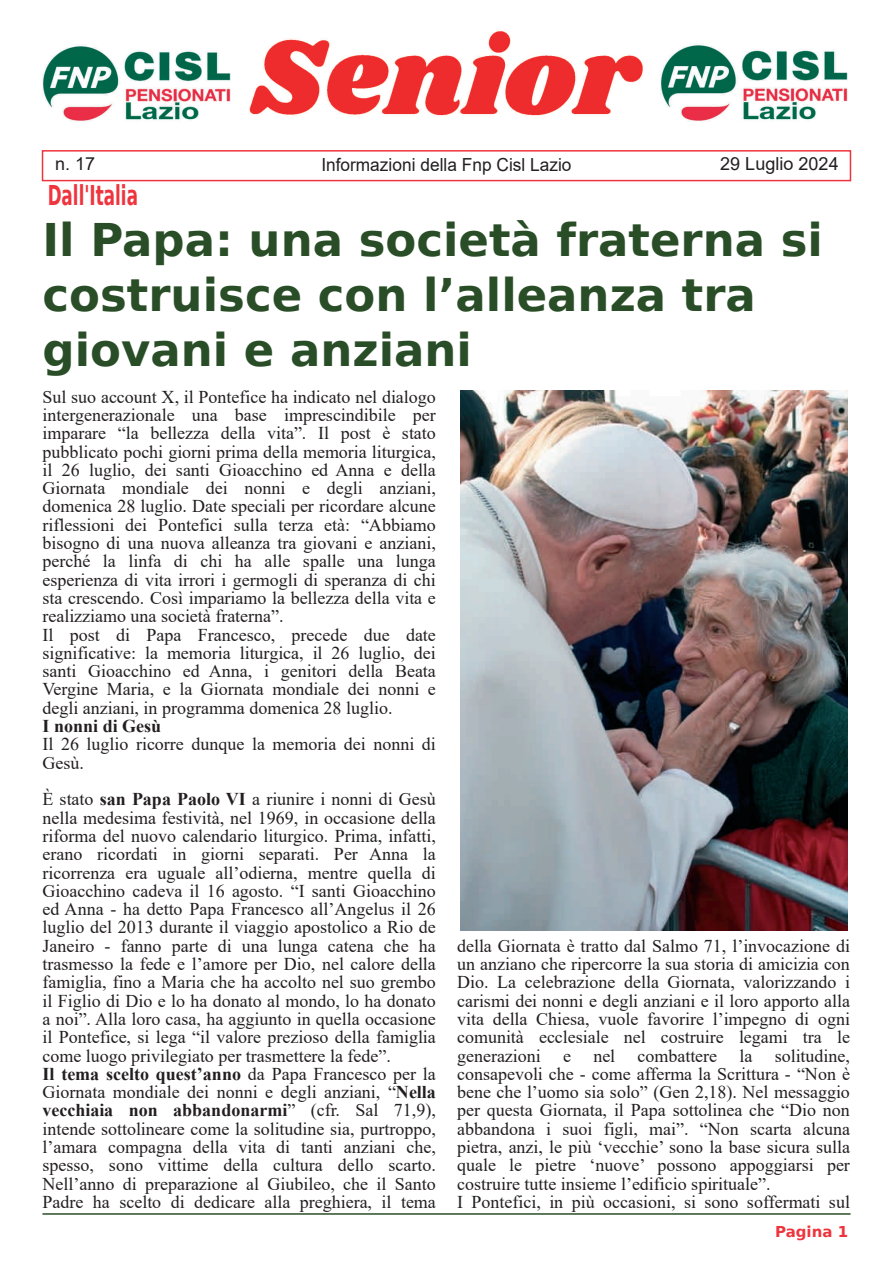
<style>
.page{position:relative;width:893px;height:1263px;background:#fff}
.page>*{position:absolute;margin:0;border:0;box-sizing:border-box;transform-origin:0 0}
.t1{font:700 45px/54.9px "Bitstream Vera Sans";color:#294e27}
.t2{font:700 27.3px "Bitstream Vera Sans";color:#ee353e;scale:.62 1}
.t3{font:18px/18.3px "Times New Roman";color:#231f20}
.t4{font:18px "Arial";color:#231f20;scale:.96 1}
.t5{font:18px "Arial";color:#231f20}
.t6{font:700 18px "Times New Roman";color:#231f20}
.t7{font:700 15px "Bitstream Vera Sans";color:#ee353e}
.s1{font-weight:700}
</style>
<div class="page">
<hr style="left:43px;top:1214px;width:807px;height:1px;background:#294e27">
<div style="left:42px;top:150px;width:809px;height:31px;border:2px solid #ee353e"></div>
<img style="left:249px;top:29px;width:394px;height:88px">
<img style="left:43px;top:44px;width:188px;height:78px">
<img style="left:660px;top:43px;width:188px;height:78px">
<img style="left:460px;top:390px;width:387px;height:540px">
<p class="t5" style="left:55px;top:154px;width:42px">n. 17</p>
<h2 class="t2" style="left:48px;top:180px;width:147px">Dall'Italia</h2>
<p class="t4" style="left:321px;top:154px;width:262px">Informazioni della Fnp Cisl Lazio</p>
<p class="t5" style="left:720px;top:154px;width:120px">29 Luglio 2024</p>
<h1 class="t1" style="left:43px;top:213px;width:782px">Il Papa: una società fraterna si costruisce con l’alleanza tra giovani e anziani</h1>
<p class="t3" style="left:43px;top:387px;width:395px">Sul suo account X, il Pontefice ha indicato nel dialogo intergenerazionale una base imprescindibile per imparare “la bellezza della vita”. Il post è stato pubblicato pochi giorni prima della memoria liturgica, il 26 luglio, dei santi Gioacchino ed Anna e della Giornata mondiale dei nonni e degli anziani, domenica 28 luglio. Date speciali per ricordare alcune riflessioni dei Pontefici sulla terza età: “Abbiamo bisogno di una nuova alleanza tra giovani e anziani, perché la linfa di chi ha alle spalle una lunga esperienza di vita irrori i germogli di speranza di chi sta crescendo. Così impariamo la bellezza della vita e realizziamo una società fraterna”.<br>Il post di Papa Francesco, precede due date significative: la memoria liturgica, il 26 luglio, dei santi Gioacchino ed Anna, i genitori della Beata Vergine Maria, e la Giornata mondiale dei nonni e degli anziani, in programma domenica 28 luglio.</p>
<p class="t6" style="left:43px;top:716px;width:120px">I nonni di Gesù</p>
<p class="t3" style="left:43px;top:735px;width:395px">Il 26 luglio ricorre dunque la memoria dei nonni di<br>Gesù.</p>
<p class="t3" style="left:43px;top:790px;width:395px">È stato <span class="s1">san Papa Paolo VI</span> a riunire i nonni di Gesù nella medesima festività, nel 1969, in occasione della riforma del nuovo calendario liturgico. Prima, infatti, erano ricordati in giorni separati. Per Anna la ricorrenza era uguale all’odierna, mentre quella di Gioacchino cadeva il 16 agosto. “I santi Gioacchino ed Anna - ha detto Papa Francesco all’Angelus il 26 luglio del 2013 durante il viaggio apostolico a Rio de Janeiro - fanno parte di una lunga catena che ha trasmesso la fede e l’amore per Dio, nel calore della famiglia, fino a Maria che ha accolto nel suo grembo il Figlio di Dio e lo ha donato al mondo, lo ha donato a noi”. Alla loro casa, ha aggiunto in quella occasione il Pontefice, si lega “il valore prezioso della famiglia come luogo privilegiato per trasmettere la fede”.<br><span class="s1">Il tema scelto quest’anno</span> da Papa Francesco per la Giornata mondiale dei nonni e degli anziani, “<span class="s1">Nella vecchiaia non abbandonarmi</span>” (cfr. Sal 71,9), intende sottolineare come la solitudine sia, purtroppo, l’amara compagna della vita di tanti anziani che, spesso, sono vittime della cultura dello scarto.<br>Nell’anno di preparazione al Giubileo, che il Santo Padre ha scelto di dedicare alla preghiera, il tema</p>
<p class="t3" style="left:457px;top:936px;width:394px">della Giornata è tratto dal Salmo 71, l’invocazione di un anziano che ripercorre la sua storia di amicizia con Dio. La celebrazione della Giornata, valorizzando i carismi dei nonni e degli anziani e il loro apporto alla vita della Chiesa, vuole favorire l’impegno di ogni comunità ecclesiale nel costruire legami tra le generazioni e nel combattere la solitudine, consapevoli che - come afferma la Scrittura - “Non è bene che l’uomo sia solo” (Gen 2,18). Nel messaggio per questa Giornata, il Papa sottolinea che “Dio non abbandona i suoi figli, mai”. “Non scarta alcuna pietra, anzi, le più ‘vecchie’ sono la base sicura sulla quale le pietre ‘nuove’ possono appoggiarsi per costruire tutte insieme l’edificio spirituale”.<br>I Pontefici, in più occasioni, si sono soffermati sul</p>
<p class="t7" style="left:775px;top:1223px;width:74px">Pagina 1</p>
</div>
